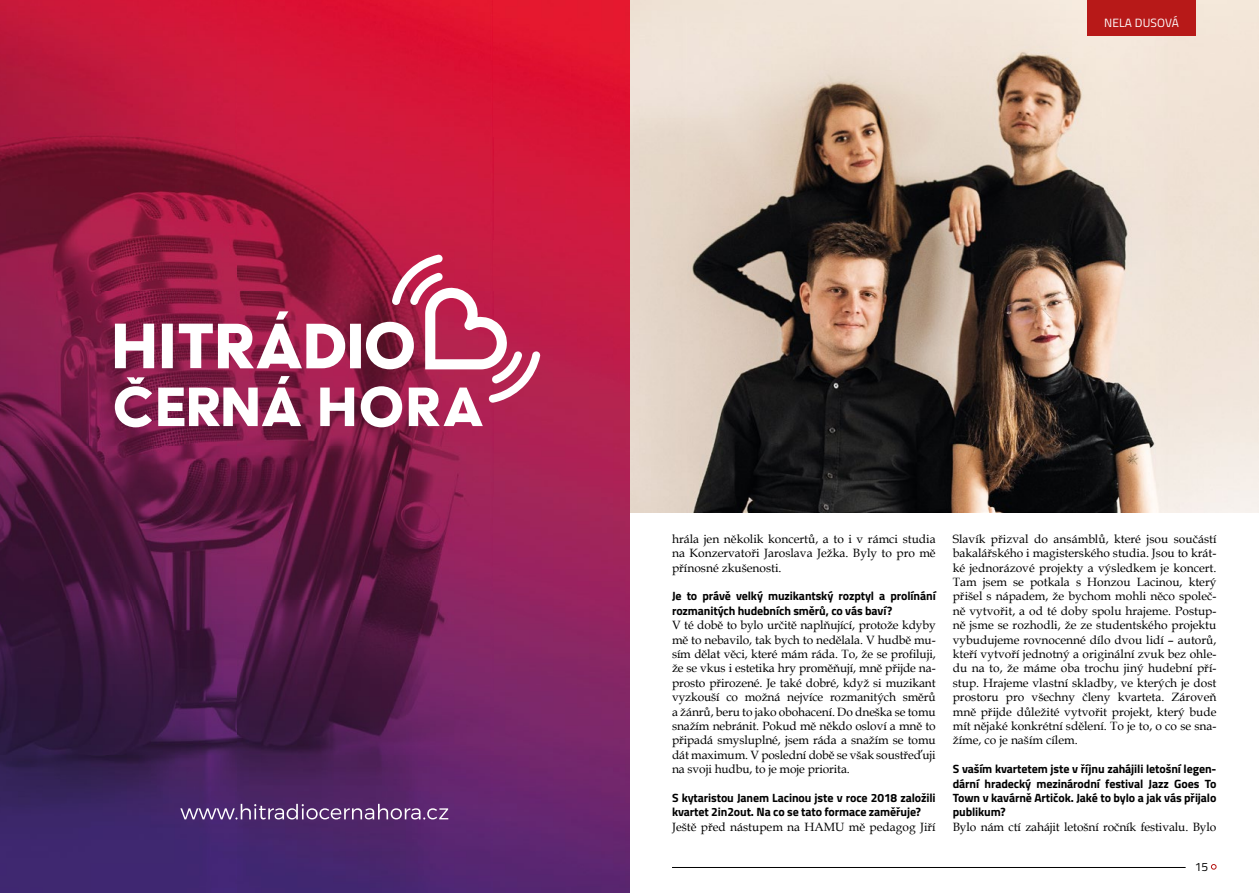
<style>
.page{position:relative;width:1259px;height:893px;background:#fff}
.page>*{position:absolute;margin:0;border:0;box-sizing:border-box;transform-origin:0 0}
.t1{font:12px/14.4px "Book Antiqua";color:#000;text-align:justify}
.t2{font:700 12px/14.4px "Titillium";letter-spacing:-.01em;color:#000}
.t3{font:12px "Titillium Web";letter-spacing:.01em;color:#fff}
.t4{font:12px "Titillium Web";color:#000}
</style>
<div class="page">
<svg style="left:1211px;top:864px;width:5px;height:5px"></svg>
<hr style="left:672px;top:867px;width:513px;height:1px;background:#000">
<img style="left:629px;top:0;width:630px;height:512px">
<div style="left:1087px;top:0;width:109px;height:35px;background:#b71918"></div>
<img style="left:0;top:0;width:629px;height:893px">
<svg style="left:115px;top:254px;width:425px;height:173px"></svg>
<svg style="left:180px;top:804px;width:268px;height:16px;background:#76568c"></svg>
<p class="t3" style="left:1104px;top:14px;width:76px">NELA DUSOVÁ</p>
<p class="t1" style="left:672px;top:531px;width:265px">hrála jen několik koncertů, a to i v rámci studia na Konzervatoři Jaroslava Ježka. Byly to pro mě přínosné zkušenosti.</p>
<p class="t2" style="left:672px;top:588px;width:265px">Je to právě velký muzikantský rozptyl a prolínání rozmanitých hudebních směrů, co vás baví?</p>
<p class="t1" style="left:672px;top:618px;width:265px">V té době to bylo určitě naplňující, protože kdyby mě to nebavilo, tak bych to nedělala. V hudbě mu&shy;sím dělat věci, které mám ráda. To, že se profiluji, že se vkus i estetika hry proměňují, mně přijde na&shy;prosto přirozené. Je také dobré, když si muzikant vyzkouší co možná nejvíce rozmanitých směrů a žánrů, beru to jako obohacení. Do dneška se tomu snažím nebránit. Pokud mě někdo osloví a mně to připadá smysluplné, jsem ráda a snažím se tomu dát maximum. V poslední době se však soustřeďuji na svoji hudbu, to je moje priorita.</p>
<p class="t2" style="left:672px;top:790px;width:265px">S kytaristou Janem Lacinou jste v roce 2018 založili kvartet 2in2out. Na co se tato formace zaměřuje?</p>
<p class="t1" style="left:672px;top:819px;width:265px">Ještě před nástupem na HAMU mě pedagog Jiří</p>
<p class="t1" style="left:952px;top:531px;width:265px">Slavík přizval do ansámblů, které jsou součástí bakalářského i magisterského studia. Jsou to krát&shy;ké jednorázové projekty a výsledkem je koncert.<br>Tam jsem se potkala s Honzou Lacinou, který přišel s nápadem, že bychom mohli něco společ&shy;ně vytvořit, a od té doby spolu hrajeme. Postup&shy;ně jsme se rozhodli, že ze studentského projektu vybudujeme rovnocenné dílo dvou lidí – autorů, kteří vytvoří jednotný a originální zvuk bez ohle&shy;du na to, že máme oba trochu jiný hudební pří&shy;stup. Hrajeme vlastní skladby, ve kterých je dost prostoru pro všechny členy kvarteta. Zároveň mně přijde důležité vytvořit projekt, který bude mít nějaké konkrétní sdělení. To je to, o co se sna&shy;žíme, co je naším cílem.</p>
<p class="t2" style="left:952px;top:761px;width:265px;text-align:justify">S vaším kvartetem jste v říjnu zahájili letošní legen&shy;dární hradecký mezinárodní festival Jazz Goes To Town v kavárně Artičok. Jaké to bylo a jak vás přijalo publikum?</p>
<p class="t1" style="left:952px;top:819px;width:265px">Bylo nám ctí zahájit letošní ročník festivalu. Bylo</p>
<p class="t4" style="left:1195px;top:858px;width:15px">15</p>
</div>
